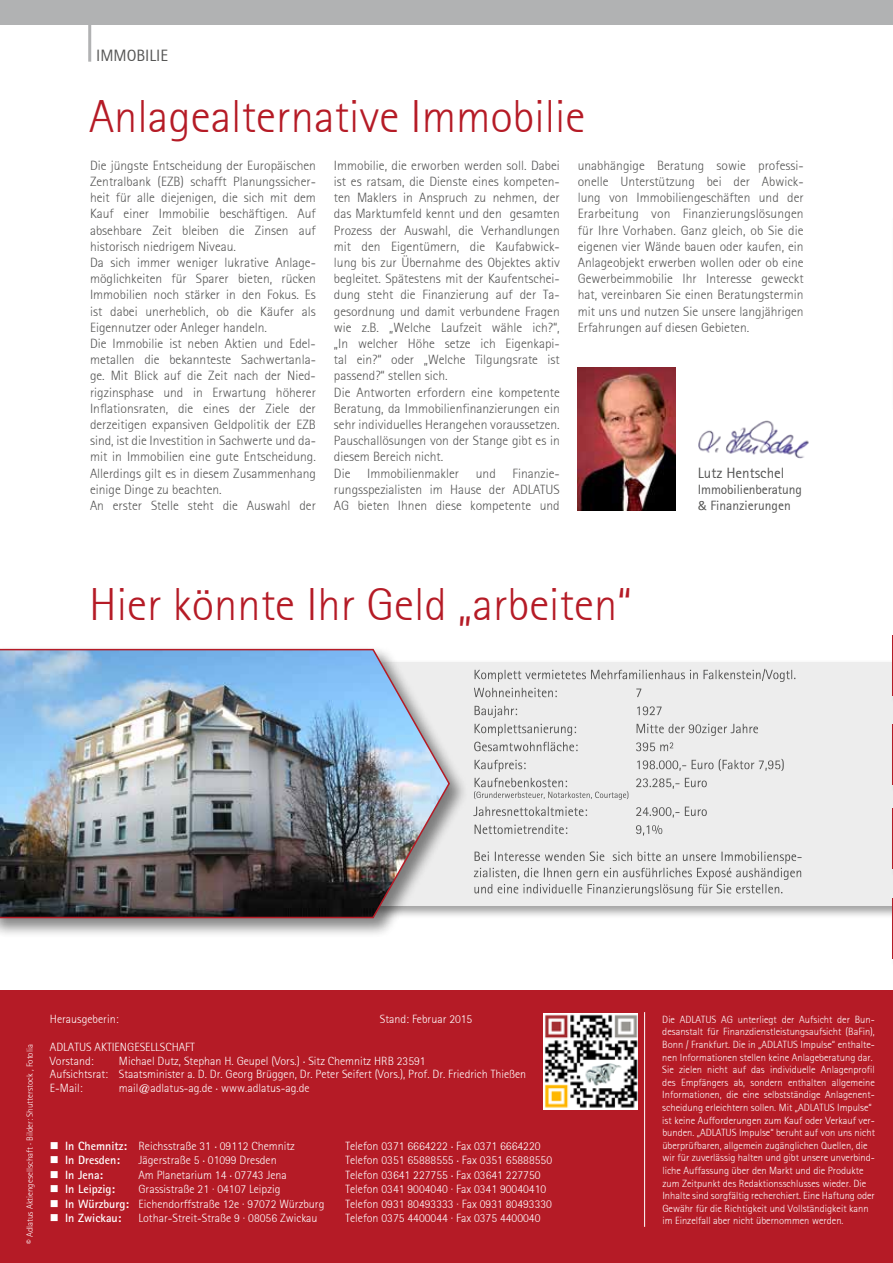
<style>
.page{position:relative;width:893px;height:1263px;background:#fff}
.page>*{position:absolute;margin:0;border:0;box-sizing:border-box;transform-origin:0 0}
.t1{font:300 46.5px "AT Rotis Sans Serif";color:#b51b26}
.t2{font:16.5px "AT Rotis Sans Serif";color:#565655}
.t3{font:15px "AT Rotis Sans Serif";color:#565655}
.t4{font:300 13.5px/16.2px "AT Rotis Sans Serif";color:#565655}
.t5{font:13.5px/16.2px "AT Rotis Sans Serif";letter-spacing:-.01em;color:#565655}
.t6{font:300 12px/14px "AT Rotis Sans Serif";color:#fff}
.t7{font:700 12px "AT Rotis Sans Serif";color:#fff}
.t8{font:300 10.5px/12.6px "AT Rotis Sans Serif";color:#fff}
.t9{font:300 9px "AT Rotis Sans Serif";color:#fff}
.s1{font-family:"Calibri"}
.s2{font-family:"Minion Pro";font-weight:400}
.s3{font-weight:700}
</style>
<div class="page">
<div style="left:0;top:990px;width:893px;height:273px;background:#b51b26"></div>
<hr style="left:644px;top:1012px;width:1px;height:215px;background:#fff">
<img style="left:544px;top:1013px;width:93px;height:97px">
<div style="left:0;top:0;width:893px;height:24px;background:#b1b2b3"></div>
<div style="left:357px;top:660px;width:536px;height:259px;background:#000;opacity:.38"></div>
<div style="left:359px;top:662px;width:534px;height:243px;background:#ededed"></div>
<img style="left:698px;top:421px;width:111px;height:37px">
<img style="left:578px;top:367px;width:98px;height:143px">
<hr style="left:891px;top:806px;width:2px;height:76px;background:#000;opacity:.48">
<hr style="left:891px;top:896px;width:2px;height:76px;background:#000;opacity:.48">
<hr style="left:891px;top:633px;width:2px;height:75px;background:#000;opacity:.48">
<hr style="left:891px;top:722px;width:2px;height:76px;background:#000;opacity:.48">
<hr style="left:88px;top:23px;width:3px;height:39px;background:#b1b2b3">
<div style="left:0;top:646px;width:469px;height:292px;background:#000;opacity:.48"></div>
<img style="left:0;top:648px;width:451px;height:271px">
<svg style="left:474px;top:851px;width:328px;height:45px"></svg>
<svg style="left:475px;top:825px;width:187px;height:10px"></svg>
<svg style="left:473px;top:807px;width:234px;height:10px"></svg>
<svg style="left:474px;top:778px;width:233px;height:22px"></svg>
<svg style="left:475px;top:759px;width:309px;height:13px"></svg>
<svg style="left:474px;top:742px;width:199px;height:9px"></svg>
<svg style="left:475px;top:724px;width:283px;height:12px"></svg>
<svg style="left:475px;top:706px;width:187px;height:12px"></svg>
<svg style="left:474px;top:688px;width:167px;height:9px"></svg>
<svg style="left:475px;top:669px;width:320px;height:13px"></svg>
<p class="t2" style="left:96px;top:46px;width:74px">IMMOBILIE</p>
<h1 class="t1" style="left:89px;top:89px;width:497px">Anlagealternative Immobilie</h1>
<p class="t4" style="left:90px;top:157px;width:227px">Die jüngste Entscheidung der Europäischen Zentralbank (EZB) schafft Planungssicher&shy;heit für alle diejenigen, die sich mit dem Kauf einer Immobilie beschäftigen. Auf absehbare Zeit bleiben die Zinsen auf historisch niedrigem Niveau.<br>Da sich immer weniger lukrative Anlage&shy;möglichkeiten für Sparer bieten, rücken Immobilien noch stärker in den Fokus. Es ist dabei unerheblich, ob die Käufer als Eigennutzer oder Anleger handeln.<br>Die Immobilie ist neben Aktien und Edel&shy;metallen die bekannteste Sachwertanla&shy;ge. Mit Blick auf die Zeit nach der Nied&shy;rigzinsphase und in Erwartung höherer Inflationsraten, die eines der Ziele der derzeitigen expansiven Geldpolitik der EZB sind, ist die Investition in Sachwerte und da&shy;mit in Immobilien eine gute Entscheidung.<br>Allerdings gilt es in diesem Zusammenhang einige Dinge zu beachten.<br>An erster Stelle steht die Auswahl der</p>
<p class="t4" style="left:334px;top:157px;width:227px">Immobilie, die erworben werden soll. Dabei ist es ratsam, die Dienste eines kompeten&shy;ten Maklers in Anspruch zu nehmen, der das Marktumfeld kennt und den gesamten Prozess der Auswahl, die Verhandlungen mit den Eigentümern, die Kaufabwick&shy;lung bis zur Übernahme des Objektes aktiv begleitet. Spätestens mit der Kaufentschei&shy;dung steht die Finanzierung auf der Ta&shy;gesordnung und damit verbundene Fragen wie z.B. „Welche Laufzeit wähle ich?“, „In welcher Höhe setze ich Eigenkapi&shy;tal ein?“ oder „Welche Tilgungsrate ist passend?“ stellen sich.<br>Die Antworten erfordern eine kompetente Beratung, da Immobilienfinanzierungen ein sehr individuelles Herangehen voraussetzen.<br>Pauschallösungen von der Stange gibt es in diesem Bereich nicht.<br>Die Immobilienmakler und Finanzie&shy;rungsspezialisten im Hause der ADLATUS AG bieten Ihnen diese kompetente und</p>
<p class="t4" style="left:578px;top:157px;width:227px;text-align:justify">unabhängige Beratung sowie professi&shy;onelle Unterstützung bei der Abwick&shy;lung von Immobiliengeschäften und der Erarbeitung von Finanzierungslösungen für Ihre Vorhaben. Ganz gleich, ob Sie die eigenen vier Wände bauen oder kaufen, ein Anlageobjekt erwerben wollen oder ob eine Gewerbeimmobilie Ihr Interesse geweckt hat, vereinbaren Sie einen Beratungstermin mit uns und nutzen Sie unsere langjährigen Erfahrungen auf diesen Gebieten.</p>
<p class="t3" style="left:698px;top:464px;width:88px">Lutz Hentschel</p>
<p class="t5" style="left:698px;top:481px;width:106px">Immobilienberatung <span class="s1">&amp;</span> Finanzierungen</p>
<h1 class="t1" style="left:89px;top:578px;width:544px">Hier könnte Ihr Geld „arbeiten“</h1>
<p class="t9" style="left:25px;top:1244px;width:201px;rotate:-90deg">© Adlatus Aktiengesellschaft <span class="s2">∙</span> Bilder: Shutterstock , Fotolia</p>
<p class="t6" style="left:50px;top:1012px;width:70px">Herausgeberin:</p>
<p class="t6" style="left:380px;top:1012px;width:94px">Stand: Februar 2015</p>
<p class="t6" style="left:50px;top:1040px;width:146px;line-height:13.5px">ADLATUS AKTIENGESELLSCHAFT<br>Vorstand:</p>
<p class="t6" style="left:50px;top:1053px;width:478px;text-indent:69px">Michael Dutz, Stephan H. Geupel (Vors.) <span class="s2">∙</span> Sitz Chemnitz HRB 23591<br>Aufsichtsrat: Staatsminister a. D. Dr. Georg Brüggen, Dr. Peter Seifert (Vors.), Prof. Dr. Friedrich Thießen<br>E-Mail:</p>
<p class="t6" style="left:119px;top:1081px;width:192px">mail@adlatus-ag.de <span class="s2">∙</span> www.adlatus-ag.de</p>
<p class="t6" style="left:50px;top:1139px;width:247px">■ <span class="s3">In Chemnitz:</span> Reichsstraße 31 <span class="s2">∙</span> 09112 Chemnitz</p>
<p class="t6" style="left:345px;top:1139px;width:197px">Telefon 0371 6664222 <span class="s2">∙</span> Fax 0371 6664220</p>
<p class="t7" style="left:50px;top:1153px;width:72px">■ In Dresden:</p>
<p class="t6" style="left:138px;top:1153px;width:140px">Jägerstraße 5 <span class="s2">∙</span> 01099 Dresden</p>
<p class="t6" style="left:345px;top:1153px;width:208px">Telefon 0351 65888555 <span class="s2">∙</span> Fax 0351 65888550</p>
<p class="t7" style="left:50px;top:1167px;width:55px">■ In Jena:</p>
<p class="t6" style="left:138px;top:1168px;width:150px">Am Planetarium 14 <span class="s2">∙</span> 07743 Jena</p>
<p class="t6" style="left:345px;top:1168px;width:197px">Telefon 03641 227755 <span class="s2">∙</span> Fax 03641 227750</p>
<p class="t7" style="left:50px;top:1181px;width:67px">■ In Leipzig:</p>
<p class="t6" style="left:138px;top:1182px;width:143px">Grassistraße 21 ∙ 04107 Leipzig</p>
<p class="t6" style="left:345px;top:1182px;width:202px">Telefon 0341 9004040 ∙ Fax 0341 90040410</p>
<p class="t6" style="left:50px;top:1196px;width:276px">■ <span class="s3">In Würzburg:</span> Eichendorffstraße 12e ∙ 97072 Würzburg</p>
<p class="t6" style="left:345px;top:1196px;width:208px">Telefon 0931 80493333 ∙ Fax 0931 80493330</p>
<p class="t7" style="left:50px;top:1210px;width:73px">■ In Zwickau:</p>
<p class="t6" style="left:138px;top:1211px;width:181px">Lothar-Streit-Straße 9 ∙ 08056 Zwickau</p>
<p class="t6" style="left:345px;top:1211px;width:196px">Telefon 0375 4400044 ∙ Fax 0375 4400040</p>
<p class="t8" style="left:662px;top:1013px;width:214px">Die ADLATUS AG unterliegt der Aufsicht der Bun&shy;desanstalt für Finanzdienstleistungsaufsicht (BaFin), Bonn / Frankfurt. Die in „ADLATUS Impulse“ enthalte&shy;nen Informationen stellen keine Anlageberatung dar.<br>Sie zielen nicht auf das individuelle Anlagenprofil des Empfängers ab, sondern enthalten allgemeine Informationen, die eine selbstständige Anlagenent&shy;scheidung erleichtern sollen. Mit „ADLATUS Impulse“ ist keine Aufforderungen zum Kauf oder Verkauf ver&shy;bunden. „ADLATUS Impulse“ beruht auf von uns nicht überprüfbaren, allgemein zugänglichen Quellen, die wir für zuverlässig halten und gibt unsere unverbind&shy;liche Auffassung über den Markt und die Produkte zum Zeitpunkt des Redaktionsschlusses wieder. Die Inhalte sind sorgfältig recherchiert. Eine Haftung oder Gewähr für die Richtigkeit und Vollständigkeit kann im Einzelfall aber nicht übernommen werden.</p>
</div>
